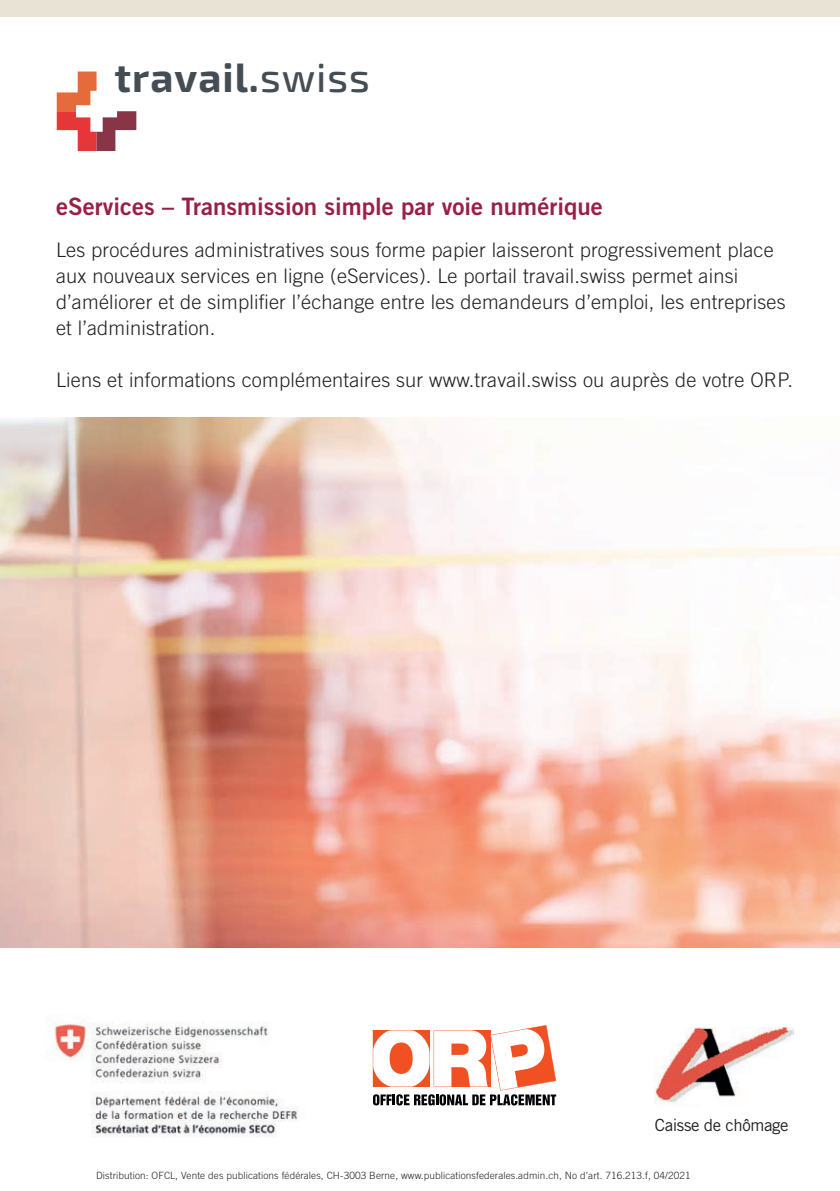
<style>
.page{position:relative;width:840px;height:1191px;background:#fff}
.page>*{position:absolute;margin:0;border:0;box-sizing:border-box;transform-origin:0 0}
.t1{font:700 40.6px "Exo 2";letter-spacing:.025em;color:#454d54}
.t2{font:24px "Trade Gothic LT Bold Two";color:#992045}
.t3{font:300 20px/26px "Trade Gothic LT";letter-spacing:.01em;color:#231f20}
.t4{font:16.8px "Trade Gothic LT";letter-spacing:-.025em;color:#231f20}
.t5{font:300 10px "Trade Gothic LT";letter-spacing:.01em;color:#231f20}
.s1{font-weight:500}
</style>
<div class="page">
<img style="left:0;top:417px;width:839px;height:530px">
<img style="left:654px;top:1027px;width:138px;height:77px">
<svg style="left:372px;top:1025px;width:184px;height:80px"></svg>
<img style="left:46px;top:1020px;width:253px;height:117px">
<div style="left:0;top:0;width:839px;height:16px;background:#e9e3d6"></div>
<svg style="left:57px;top:71px;width:79px;height:80px"></svg>
<h1 class="t1" style="left:114px;top:54px;width:257px">travail.<span class="s1">swiss</span></h1>
<p class="t2" style="left:56px;top:192px;width:548px">eServices – Transmission simple par voie numérique</p>
<p class="t3" style="left:56px;top:237px;width:730px">Les procédures administratives sous forme papier laisseront progressivement place aux nouveaux services en ligne (eServices). Le portail travail.swiss permet ainsi d’améliorer et de simplifier l’échange entre les demandeurs d’emploi, les entreprises et l’administration.</p>
<p class="t3" style="left:56px;top:367px;width:738px">Liens et informations complémentaires sur www.travail.swiss ou auprès de votre ORP.</p>
<p class="t4" style="left:654px;top:1114px;width:135px">Caisse de chômage</p>
<p class="t5" style="left:96px;top:1169px;width:595px">Distribution: OFCL, Vente des publications fédérales, CH-3003 Berne, www.publicationsfederales.admin.ch, No d’art. 716.213.f, 04/2021</p>
</div>
